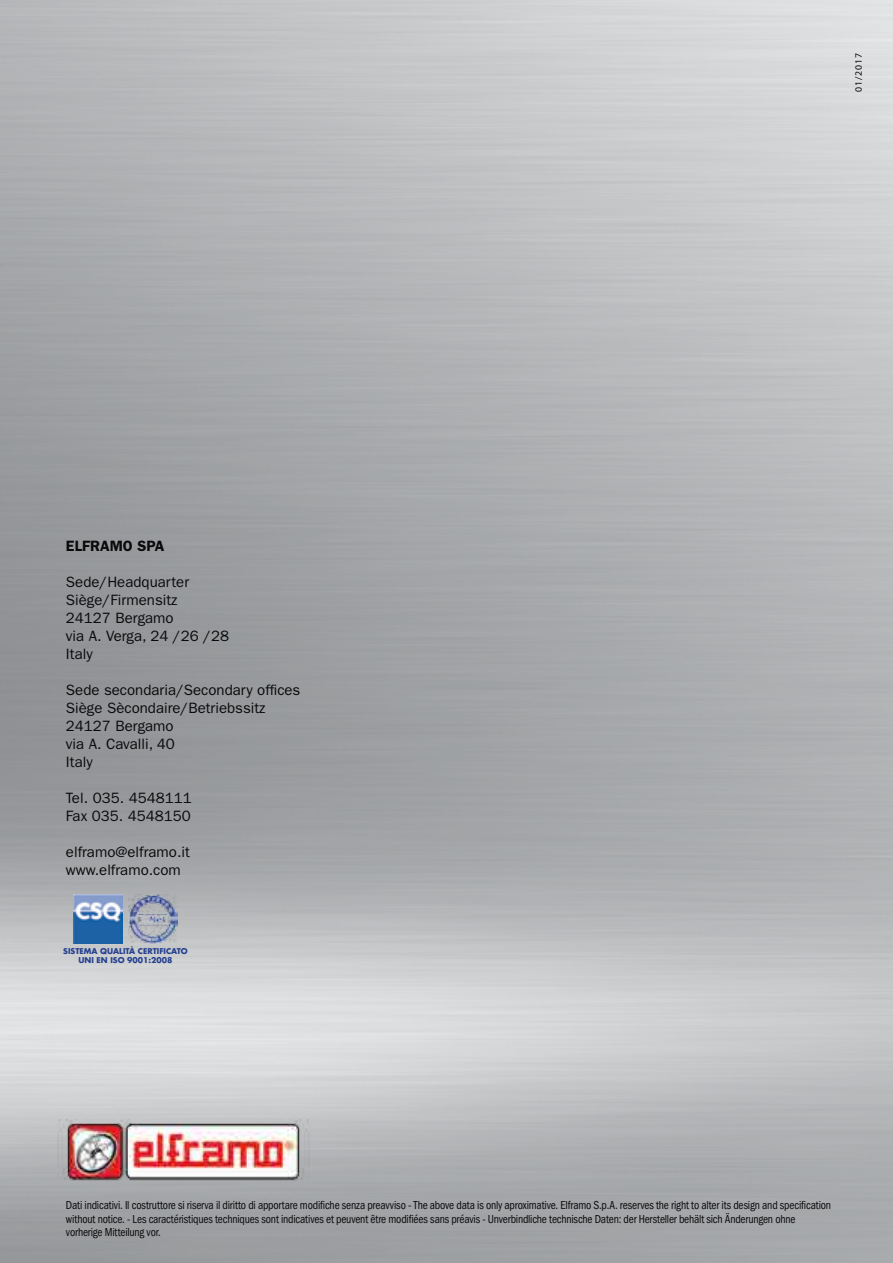
<style>
.page{position:relative;width:893px;height:1263px;background:#fff}
.page>*{position:absolute;margin:0;border:0;box-sizing:border-box;transform-origin:0 0}
.t1{font:15px/18px "ITC Franklin Gothic Std";color:#0a0a0b}
.t2{font:600 15px "ITC Franklin Gothic Std";color:#0a0a0b}
.t3{font:condensed 12px/13.5px "ITC Franklin Gothic Std";letter-spacing:-.015em;color:#0a0a0b;scale:.95 1}
.t4{font:9.75px "Myriad Pro";letter-spacing:.1em;color:#0a0a0b}
.t5{font:700 7.8px/9.3px "Futura Std";color:#25408f;text-align:center}
</style>
<div class="page">
<img style="left:0;top:0;width:893px;height:1263px">
<img style="left:57px;top:1119px;width:252px;height:63px">
<img style="left:128px;top:894px;width:50px;height:49px">
<img style="left:74px;top:895px;width:48px;height:48px">
<p class="t4" style="left:853px;top:92px;width:41px;rotate:-90deg">01/2017</p>
<p class="t2" style="left:66px;top:537px;width:100px">ELFRAMO SPA</p>
<p class="t1" style="left:66px;top:573px;width:165px">Sede/Headquarter<br>Siège/Firmensitz<br>24127 Bergamo<br>via A. Verga, 24 /26 /28<br>Italy</p>
<p class="t1" style="left:66px;top:681px;width:236px">Sede secondaria/Secondary offices<br>Siège Sècondaire/Betriebssitz<br>24127 Bergamo<br>via A. Cavalli, 40<br>Italy</p>
<p class="t1" style="left:66px;top:789px;width:127px">Tel. 035. 4548111<br>Fax 035. 4548150</p>
<p class="t1" style="left:66px;top:843px;width:125px">elframo@elframo.it www.elframo.com</p>
<p class="t5" style="left:63px;top:946px;width:126px">SISTEMA QUALITÀ CERTIFICATO<br>UNI EN ISO 9001:2008</p>
<p class="t3" style="left:66px;top:1198px;width:807px">Dati indicativi. Il costruttore si riserva il diritto di apportare modifiche senza preavviso - The above data is only aproximative. Elframo S.p.A. reserves the right to alter its design and specification without notice. - Les caractéristiques techniques sont indicatives et peuvent être modifiées sans préavis - Unverbindliche technische Daten: der Hersteller behält sich Änderungen ohne vorherige Mitteilung vor.</p>
</div>
